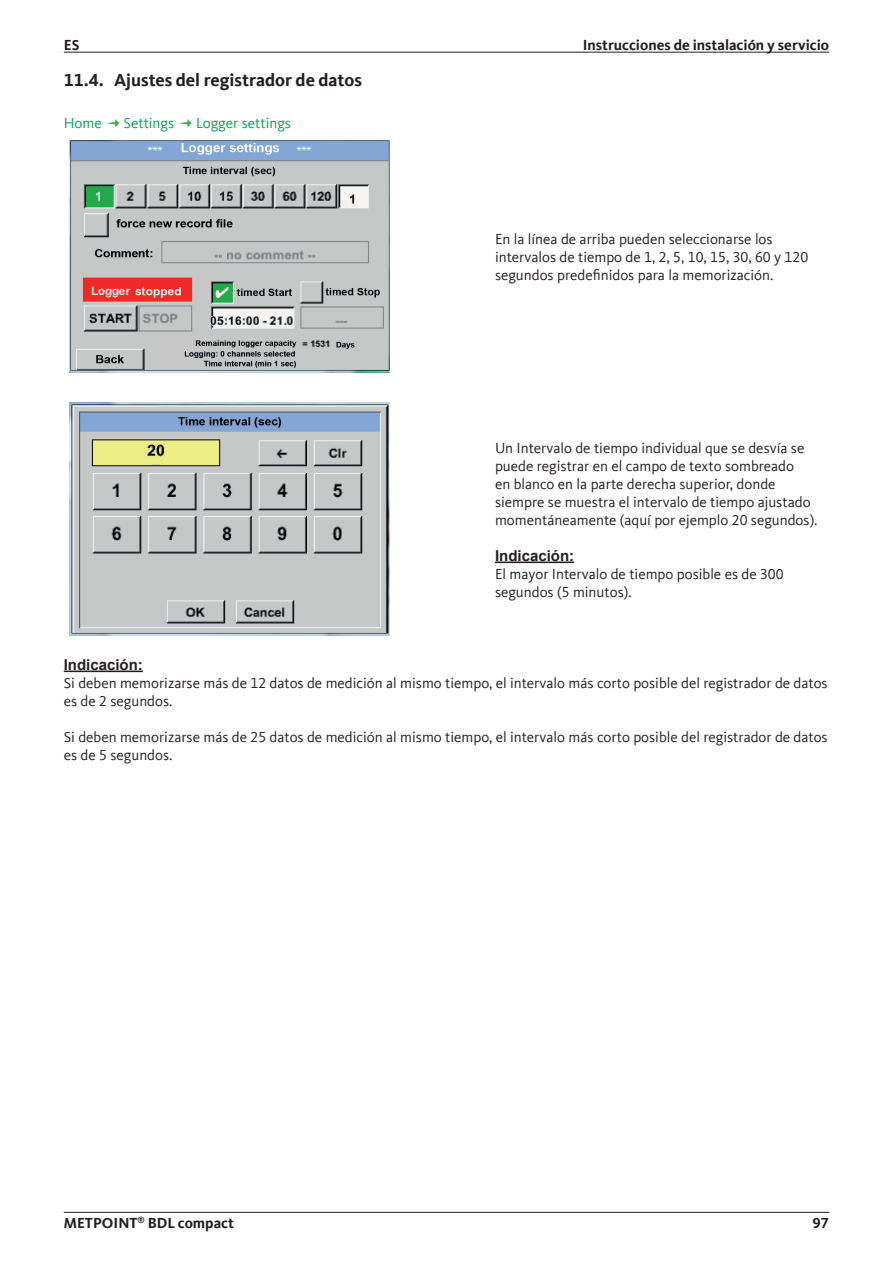
<style>
.page{position:relative;width:893px;height:1263px;background:#fff}
.page>*{position:absolute;margin:0;border:0;box-sizing:border-box;transform-origin:0 0}
.t1{font:700 18px "Kievit Offc Pro";color:#231f20}
.body{font:15px/18px "Kievit Offc Pro";color:#231f20}
.t2{font:700 15px "Kievit Offc Pro";color:#231f20}
.body-2{font:15px "Kievit Offc Pro";color:#00a54f}
.body-3{font:700 15px "Arial";color:#231f20}
.body_bold{font:700 15px "Arial";color:#231f20}
</style>
<div class="page">
<hr style="left:64px;top:1212px;width:765px;height:1px;background:#231f20">
<hr style="left:64px;top:52px;width:765px;height:1px;background:#231f20">
<hr style="left:64px;top:670px;width:79px;height:2px;background:#231f20">
<img style="left:70px;top:140px;width:320px;height:233px">
<img style="left:70px;top:403px;width:320px;height:232px">
<hr style="left:495px;top:561px;width:79px;height:2px;background:#231f20">
<p class="t2" style="left:64px;top:36px;width:17px">ES</p>
<p class="t2" style="left:583px;top:36px;width:248px">Instrucciones de instalación y servicio</p>
<p class="t1" style="left:64px;top:69px;width:300px">11.4. Ajustes del registrador de datos</p>
<p class="body-2" style="left:64px;top:114px;width:40px">Home</p>
<p class="body-2" style="left:124px;top:114px;width:52px">Settings</p>
<p class="body-2" style="left:196px;top:114px;width:97px">Logger settings</p>
<p class="body" style="left:495px;top:230px;width:315px">En la línea de arriba pueden seleccionarse los intervalos de tiempo de 1, 2, 5, 10, 15, 30, 60 y 120 segundos predefinidos para la memorización.</p>
<p class="body" style="left:495px;top:439px;width:324px">Un Intervalo de tiempo individual que se desvía se puede registrar en el campo de texto sombreado<br>en blanco en la parte derecha superior, donde siempre se muestra el intervalo de tiempo ajustado momentáneamente (aquí por ejemplo 20 segundos).</p>
<p class="body-3" style="left:495px;top:545px;width:81px">Indicación:</p>
<p class="body" style="left:495px;top:565px;width:290px">El mayor Intervalo de tiempo posible es de 300 segundos (5 minutos).</p>
<p class="body_bold" style="left:64px;top:654px;width:81px">Indicación:</p>
<p class="body" style="left:64px;top:674px;width:765px">Si deben memorizarse más de 12 datos de medición al mismo tiempo, el intervalo más corto posible del registrador de datos es de 2 segundos.</p>
<p class="body" style="left:64px;top:728px;width:765px">Si deben memorizarse más de 25 datos de medición al mismo tiempo, el intervalo más corto posible del registrador de datos es de 5 segundos.</p>
<p class="t2" style="left:64px;top:1213px;width:172px">METPOINT<sup>®</sup> BDL compact</p>
<p class="t2" style="left:812px;top:1213px;width:18px">97</p>
</div>
